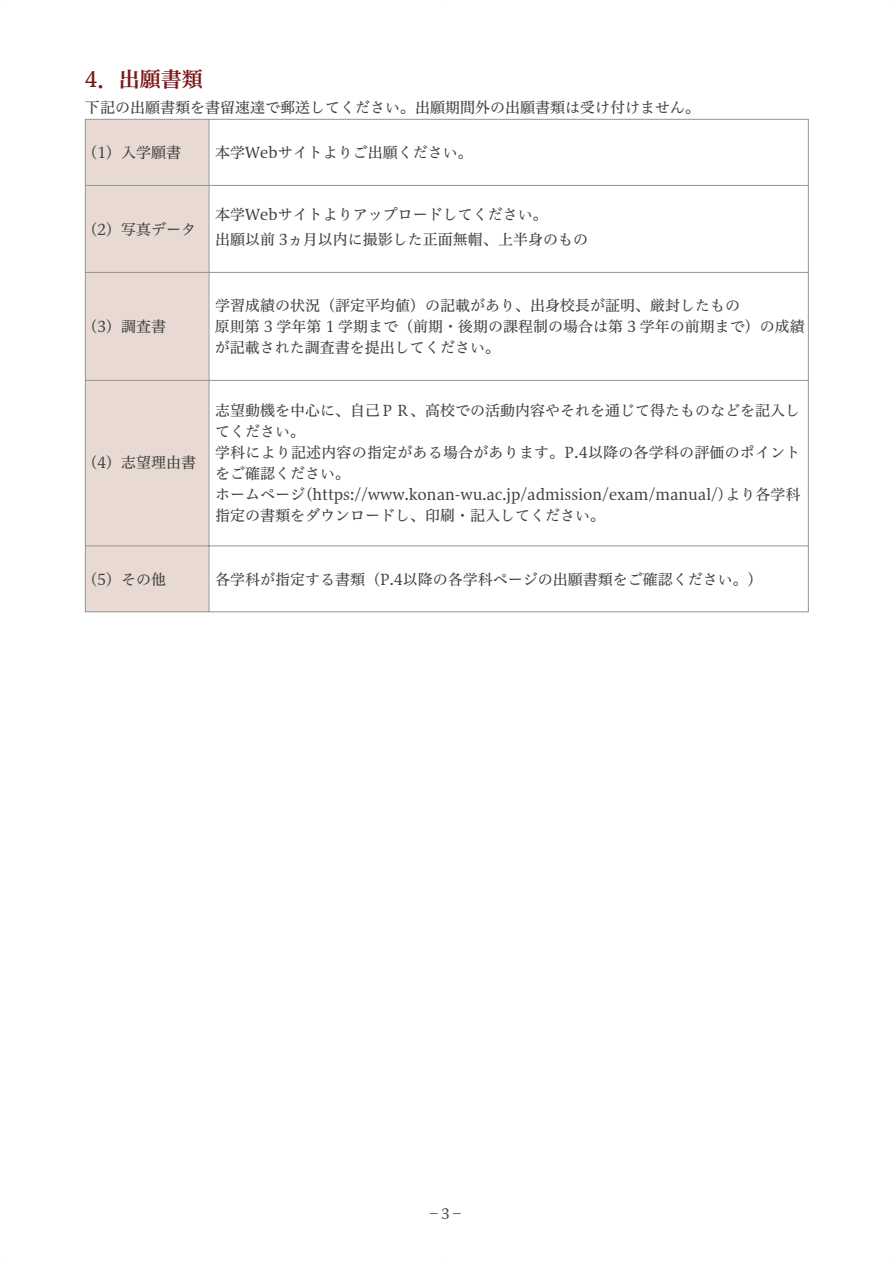
<style>
.page{position:relative;width:893px;height:1263px;background:#fff}
.page>*{position:absolute;margin:0;border:0;box-sizing:border-box;transform-origin:0 0}
.t1{font:21px "Hiragino UD Serif Std W6 90 msp RKSJ H";color:#7b1719}
.t2{font:15px/21px "Hiragino UD Serif Std W4 90 msp RKSJ H";color:#404041}
.t3{font:14.25px "Hiragino UD Serif Std W4 90 msp RKSJ H";color:#404041}
</style>
<div class="page">
<svg style="left:85px;top:119px;width:724px;height:494px"></svg>
<h1 class="t1" style="left:85px;top:72px;width:119px">4．出願書類</h1>
<p class="t2" style="left:85px;top:99px;width:617px">下記の出願書類を書留速達で郵送してください。出願期間外の出願書類は受け付けません。</p>
<p class="t2" style="left:82px;top:144px;width:101px">（1）入学願書</p>
<p class="t2" style="left:215px;top:144px;width:259px">本学Webサイトよりご出願ください。</p>
<p class="t2" style="left:82px;top:220px;width:116px">（2）写真データ</p>
<p class="t2" style="left:215px;top:204px;width:374px;line-height:25.2px">本学Webサイトよりアップロードしてください。<br>出願以前 3ヵ月以内に撮影した正面無帽、上半身のもの</p>
<p class="t2" style="left:82px;top:318px;width:86px">（3）調査書</p>
<p class="t2" style="left:215px;top:297px;width:591px">学習成績の状況（評定平均値）の記載があり、出身校長が証明、厳封したもの<br>原則第 3 学年第 1 学期まで（前期・後期の課程制の場合は第 3 学年の前期まで）の成績が記載された調査書を提出してください。</p>
<p class="t2" style="left:82px;top:454px;width:116px">（4）志望理由書</p>
<p class="t2" style="left:215px;top:402px;width:587px">志望動機を中心に、自己ＰＲ、高校での活動内容やそれを通じて得たものなどを記入してください。<br>学科により記述内容の指定がある場合があります。P.4以降の各学科の評価のポイントをご確認ください。<br>ホームページ(https://www.konan-wu.ac.jp/admission/exam/manual/)より各学科指定の書類をダウンロードし、印刷・記入してください。</p>
<p class="t2" style="left:82px;top:570px;width:86px">（5）その他</p>
<p class="t2" style="left:215px;top:570px;width:549px">各学科が指定する書類（P.4以降の各学科ページの出願書類をご確認ください。）</p>
<p class="t3" style="left:427px;top:1208px;width:39px">－3－</p>
</div>
